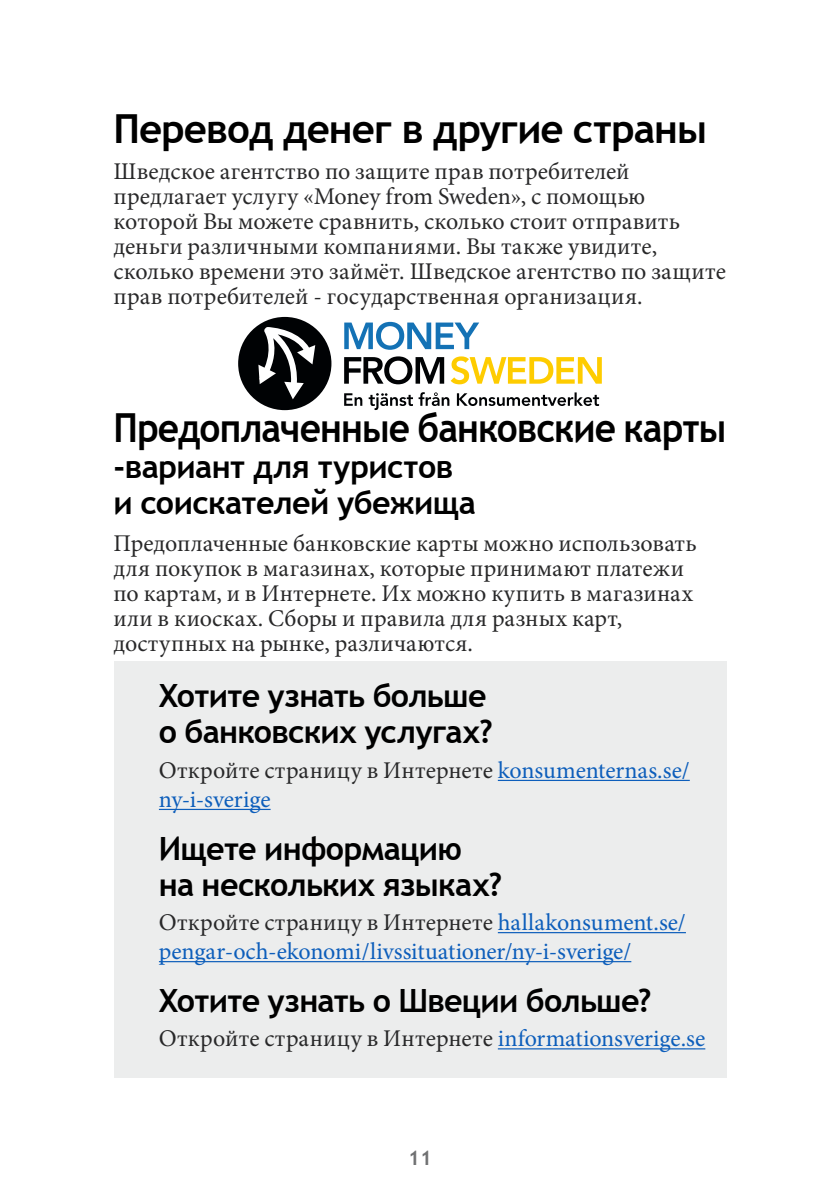
<style>
.page{position:relative;width:840px;height:1191px;background:#fff}
.page>*{position:absolute;margin:0;border:0;box-sizing:border-box;transform-origin:0 0}
.t1{font:700 40px "Trebuchet MS";letter-spacing:-.025em;color:#000;scale:.92 1}
.t2{font:700 40px "Trebuchet MS";letter-spacing:-.025em;color:#000}
.t3{font:700 32px/36px "Trebuchet MS";letter-spacing:-.02em;color:#000}
.t4{font:24px/25px "Minion Pro";letter-spacing:.005em;color:#282829}
.t5{font:24px/29px "Minion Pro";color:#0d5ebb}
.t6{font:700 20px "Trebuchet MS";color:#707172}
.s1{color:#282829}
.s2{color:#0d5ebb}
</style>
<div class="page">
<div style="left:113px;top:661px;width:613px;height:416px;background:#eceded"></div>
<hr style="left:497px;top:780px;width:192px;height:1px;background:#0d5ebb">
<hr style="left:159px;top:809px;width:111px;height:1px;background:#0d5ebb">
<hr style="left:497px;top:932px;width:188px;height:1px;background:#0d5ebb">
<hr style="left:159px;top:961px;width:472px;height:1px;background:#0d5ebb">
<hr style="left:497px;top:1048px;width:208px;height:1px;background:#0d5ebb">
<div style="left:238px;top:317px;width:93px;height:93px;background:#000204;border-radius:50%"></div>
<svg style="left:258px;top:327px;width:57px;height:72px"></svg>
<svg style="left:344px;top:322px;width:135px;height:28px"></svg>
<svg style="left:344px;top:356px;width:100px;height:28px"></svg>
<svg style="left:450px;top:356px;width:151px;height:28px"></svg>
<svg style="left:344px;top:392px;width:105px;height:18px"></svg>
<svg style="left:456px;top:392px;width:142px;height:14px"></svg>
<h1 class="t2" style="left:113px;top:104px;width:594px">Перевод денег в другие страны</h1>
<p class="t4" style="left:113px;top:159px;width:613px">Шведское агентство по защите прав потребителей предлагает услугу «Money from Sweden», с помощью которой Вы можете сравнить, сколько стоит отправить деньги различными компаниями. Вы также увидите, сколько времени это займёт. Шведское агентство по защите прав потребителей - государственная организация.</p>
<h1 class="t1" style="left:113px;top:403px;width:667px">Предоплаченные банковские карты</h1>
<h2 class="t3" style="left:113px;top:449px;width:364px">-вариант для туристов и соискателей убежища</h2>
<p class="t4" style="left:113px;top:531px;width:584px">Предоплаченные банковские карты можно использовать для покупок в магазинах, которые принимают платежи по картам, и в Интернете. Их можно купить в магазинах или в киосках. Сборы и правила для разных карт, доступных на рынке, различаются.</p>
<h2 class="t3" style="left:159px;top:678px;width:335px">Хотите узнать больше о банковских услугах?</h2>
<p class="t5" style="left:159px;top:756px;width:532px"><span class="s1">Откройте страницу в Интернете</span> konsumenternas.se/ ny-i-sverige</p>
<h2 class="t3" style="left:159px;top:830px;width:344px">Ищете информацию на нескольких языках?</h2>
<p class="t5" style="left:159px;top:908px;width:528px"><span class="s1">Откройте страницу в Интернете</span> hallakonsument.se/ pengar-och-ekonomi/livssituationer/ny-i-sverige/</p>
<h2 class="t3" style="left:159px;top:982px;width:494px">Хотите узнать о Швеции больше?</h2>
<p class="t4" style="left:159px;top:1026px;width:547px">Откройте страницу в Интернете <span class="s2">informationsverige.se</span></p>
<p class="t6" style="left:408px;top:1145px;width:25px">11</p>
</div>
